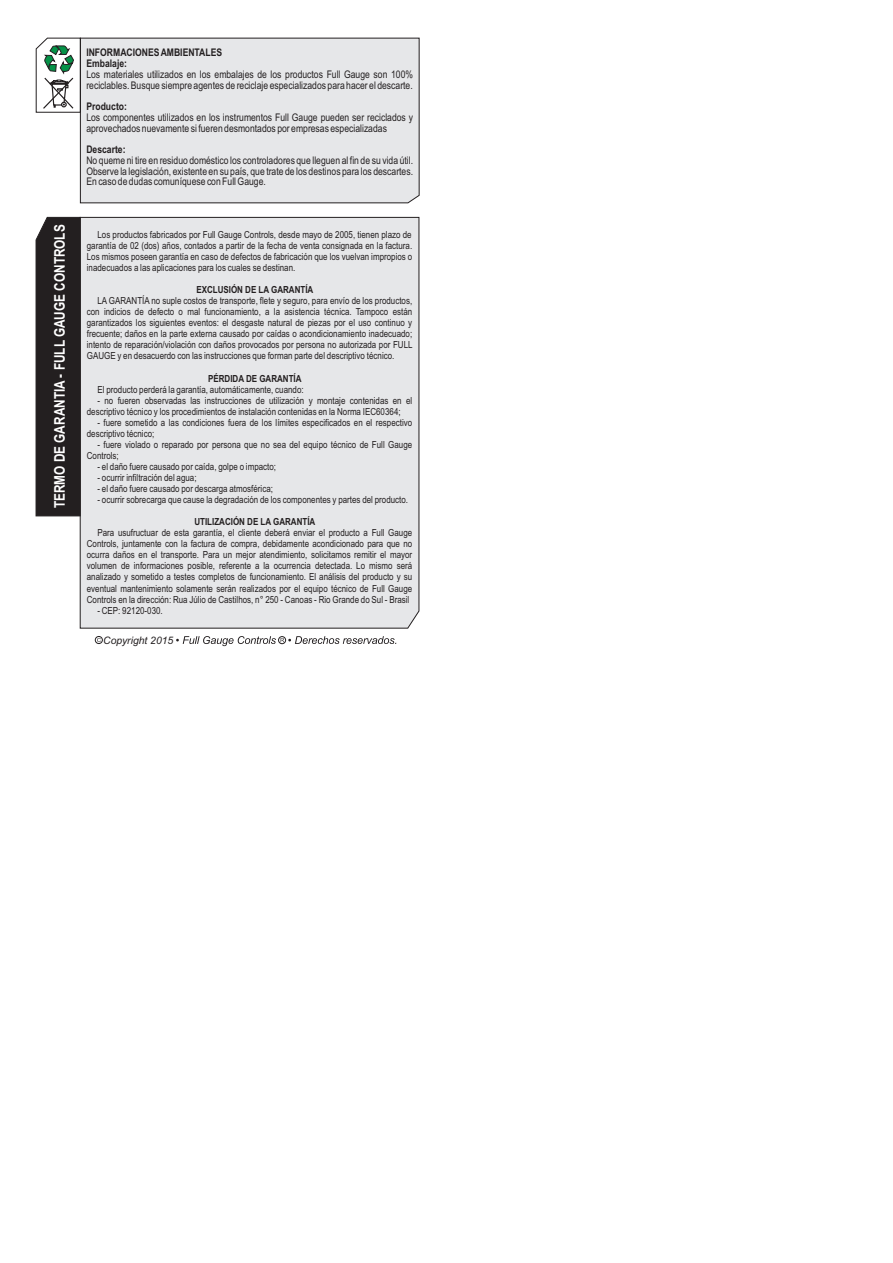
<style>
.page{position:relative;width:893px;height:1263px;background:#fff}
.page>*{position:absolute;margin:0;border:0;box-sizing:border-box;transform-origin:0 0}
.t1{font:700 14.7px "Arial Narrow";color:#fff}
.t2{font:10.5px/10.6px "Arial Narrow";color:#231f20}
.t3{font:700 10.5px/10.8px "Arial Narrow";color:#231f20}
.t4{font:italic 10.35px "Arial";color:#231f20}
.t5{font:9.75px/11.1px "Arial Narrow";color:#231f20;text-align:justify}
.t6{font:700 9.75px "Arial Narrow";color:#231f20}
</style>
<div class="page">
<svg style="left:176px;top:636px;width:220px;height:10px"></svg>
<div style="left:95px;top:636px;width:8px;height:8px;border:1px solid #231f20;border-radius:50%"></div>
<svg style="left:97px;top:638px;width:4px;height:4px"></svg>
<div style="left:80px;top:217px;width:339px;height:411px;background:#e6e7e9"></div>
<div style="left:36px;top:217px;width:45px;height:299px;background:#231f20"></div>
<div style="left:80px;top:38px;width:339px;height:165px;background:#e6e7e9"></div>
<svg style="left:36px;top:38px;width:45px;height:75px"></svg>
<p class="t3" style="left:86px;top:48px;width:137px">INFORMACIONES AMBIENTALES<br>Embalaje:</p>
<p class="t2" style="left:86px;top:70px;width:328px">Los materiales utilizados en los embalajes de los productos Full Gauge son 100% reciclables. Busque siempre agentes de reciclaje especializados para hacer el descarte.</p>
<p class="t3" style="left:86px;top:102px;width:42px">Producto:</p>
<p class="t2" style="left:86px;top:113px;width:328px">Los componentes utilizados en los instrumentos Full Gauge pueden ser reciclados y aprovechados nuevamente si fueren desmontados por empresas especializadas</p>
<p class="t3" style="left:86px;top:145px;width:41px">Descarte:</p>
<p class="t2" style="left:86px;top:156px;width:328px;text-align:justify">No queme ni tire en residuo doméstico los controladores que lleguen al fin de su vida útil.<br>Observe la legislación, existente en su país, que trate de los destinos para los descartes.<br>En caso de dudas comuníquese con Full Gauge.</p>
<h1 class="t1" style="left:54px;top:508px;width:285px;rotate:-90deg">TERMO DE GARANTIA - FULL GAUGE CONTROLS</h1>
<p class="t5" style="left:87px;top:230px;width:327px;text-indent:11px">Los productos fabricados por Full Gauge Controls, desde mayo de 2005, tienen plazo de garantía de 02 (dos) años, contados a partir de la fecha de venta consignada en la factura.<br>Los mismos poseen garantía en caso de defectos de fabricación que los vuelvan impropios o inadecuados a las aplicaciones para los cuales se destinan.</p>
<p class="t6" style="left:196px;top:286px;width:118px">EXCLUSIÓN DE LA GARANTÍA</p>
<p class="t5" style="left:87px;top:296px;width:327px;text-indent:11px">LA GARANTÍA no suple costos de transporte, flete y seguro, para envío de los productos, con indicios de defecto o mal funcionamiento, a la asistencia técnica. Tampoco están garantizados los siguientes eventos: el desgaste natural de piezas por el uso continuo y frecuente; daños en la parte externa causado por caídas o acondicionamiento inadecuado; intento de reparación/violación con daños provocados por persona no autorizada por FULL GAUGE y en desacuerdo con las instrucciones que forman parte del descriptivo técnico.</p>
<p class="t6" style="left:208px;top:375px;width:95px">PÉRDIDA DE GARANTÍA</p>
<p class="t5" style="left:97px;top:385px;width:208px">El producto perderá la garantía, automáticamente, cuando:</p>
<p class="t5" style="left:87px;top:396px;width:327px;text-indent:11px">- no fueren observadas las instrucciones de utilización y montaje contenidas en el descriptivo técnico y los procedimientos de instalación contenidas en la Norma IEC60364;</p>
<p class="t5" style="left:87px;top:418px;width:327px;text-indent:11px">- fuere sometido a las condiciones fuera de los límites especificados en el respectivo descriptivo técnico;</p>
<p class="t5" style="left:87px;top:440px;width:327px;text-indent:11px">- fuere violado o reparado por persona que no sea del equipo técnico de Full Gauge<br>Controls;</p>
<p class="t5" style="left:97px;top:462px;width:180px">- el daño fuere causado por caída, golpe o impacto;</p>
<p class="t5" style="left:97px;top:473px;width:101px">- ocurrir infiltración del agua;</p>
<p class="t5" style="left:97px;top:484px;width:177px">- el daño fuere causado por descarga atmosférica;</p>
<p class="t5" style="left:97px;top:495px;width:312px">- ocurrir sobrecarga que cause la degradación de los componentes y partes del producto.</p>
<p class="t6" style="left:194px;top:518px;width:122px">UTILIZACIÓN DE LA GARANTÍA</p>
<p class="t5" style="left:87px;top:528px;width:327px;text-indent:11px">Para usufructuar de esta garantía, el cliente deberá enviar el producto a Full Gauge Controls, juntamente con la factura de compra, debidamente acondicionado para que no ocurra daños en el transporte. Para un mejor atendimiento, solicitamos remitir el mayor volumen de informaciones posible, referente a la ocurrencia detectada. Lo mismo será analizado y sometido a testes completos de funcionamiento. El análisis del producto y su eventual mantenimiento solamente serán realizados por el equipo técnico de Full Gauge Controls en la dirección: Rua Júlio de Castilhos, n° 250 - Canoas - Rio Grande do Sul - Brasil</p>
<p class="t5" style="left:97px;top:605px;width:67px">- CEP: 92120-030.</p>
<p class="t4" style="left:103px;top:636px;width:72px">Copyright 2015</p>
</div>
